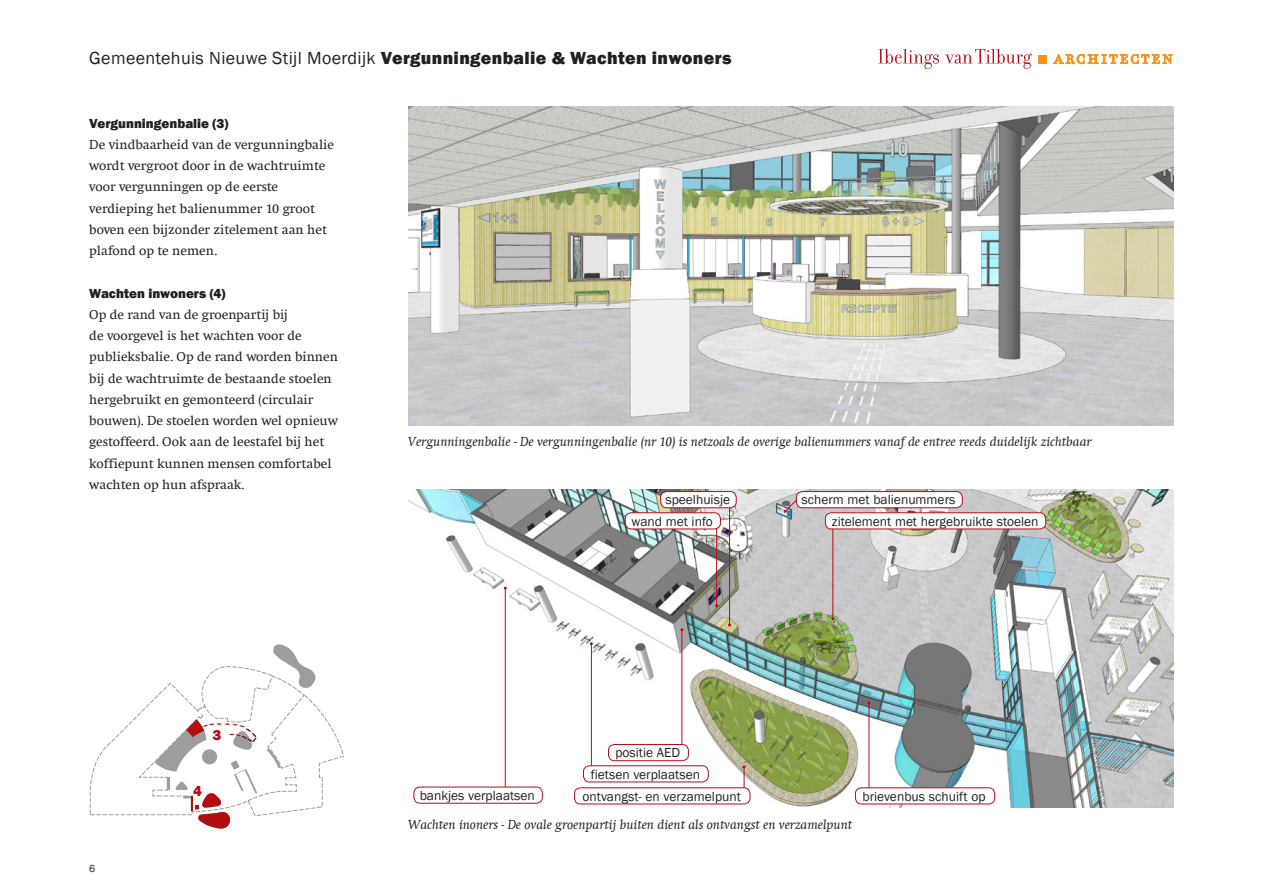
<style>
.page{position:relative;width:1263px;height:893px;background:#fff}
.page>*{position:absolute;margin:0;border:0;box-sizing:border-box;transform-origin:0 0}
.Paginatitel{font:800 18px "Franklin Gothic";letter-spacing:.02em;color:#231f20}
.Aanduiding_nummers{font:800 15px "Franklin Gothic";color:#b50e1a}
.Broodtekst_swift{font:13.5px/21.3px "Swift";color:#231f20}
.Fotobijschrift_swift{font:italic 13.5px "Swift";color:#231f20}
.Aanduiding_teksten{font:13.5px "Franklin Gothic";color:#231f20}
.Tussenkoppen_Frankli{font:800 13.5px "Franklin Gothic";color:#231f20}
.t1{font:10.5px "Franklin Gothic";color:#231f20}
.s1{font-weight:400}
</style>
<div class="page">
<svg style="left:945px;top:49px;width:87px;height:20px"></svg>
<svg style="left:878px;top:49px;width:61px;height:20px"></svg>
<svg style="left:1053px;top:54px;width:119px;height:10px"></svg>
<div style="left:1038px;top:55px;width:9px;height:8px;background:#f7931d"></div>
<svg style="left:90px;top:644px;width:254px;height:185px"></svg>
<img style="left:408px;top:106px;width:766px;height:319px">
<img style="left:408px;top:489px;width:766px;height:319px">
<svg style="left:783px;top:496px;width:17px;height:17px"></svg>
<hr style="left:716px;top:521px;width:1px;height:85px;background:#b50e1a">
<hr style="left:729px;top:502px;width:1px;height:123px;background:#b50e1a">
<hr style="left:832px;top:521px;width:1px;height:98px;background:#b50e1a">
<svg style="left:743px;top:765px;width:3px;height:22px"></svg>
<hr style="left:869px;top:703px;width:1px;height:94px;background:#b50e1a">
<hr style="left:505px;top:588px;width:1px;height:209px;background:#b50e1a">
<hr style="left:591px;top:644px;width:1px;height:130px;background:#b50e1a">
<hr style="left:681px;top:630px;width:1px;height:120px;background:#b50e1a">
<div style="left:796px;top:492px;width:166px;height:16px;background:#fff;border-radius:6px"></div>
<div style="left:796px;top:491px;width:167px;height:17px;border:1px solid #b50e1a;border-radius:6px"></div>
<div style="left:825px;top:513px;width:221px;height:16px;background:#fff;border-radius:6px"></div>
<div style="left:825px;top:512px;width:221px;height:17px;border:1px solid #b50e1a;border-radius:6px"></div>
<div style="left:574px;top:788px;width:176px;height:16px;background:#fff;border-radius:6px"></div>
<div style="left:574px;top:787px;width:176px;height:17px;border:1px solid #b50e1a;border-radius:6px"></div>
<div style="left:855px;top:788px;width:140px;height:16px;background:#fff;border-radius:6px"></div>
<div style="left:855px;top:787px;width:140px;height:17px;border:1px solid #b50e1a;border-radius:6px"></div>
<div style="left:414px;top:787px;width:128px;height:16px;background:#fff;border-radius:6px"></div>
<div style="left:414px;top:787px;width:129px;height:17px;border:1px solid #b50e1a;border-radius:6px"></div>
<div style="left:583px;top:766px;width:125px;height:16px;background:#fff;border-radius:6px"></div>
<div style="left:583px;top:765px;width:126px;height:17px;border:1px solid #b50e1a;border-radius:6px"></div>
<div style="left:608px;top:744px;width:80px;height:17px;background:#fff;border-radius:6px"></div>
<div style="left:608px;top:744px;width:81px;height:17px;border:1px solid #b50e1a;border-radius:6px"></div>
<div style="left:625px;top:513px;width:95px;height:16px;background:#fff;border-radius:6px"></div>
<div style="left:625px;top:512px;width:96px;height:17px;border:1px solid #b50e1a;border-radius:6px"></div>
<div style="left:661px;top:492px;width:75px;height:16px;background:#fff;border-radius:6px"></div>
<div style="left:660px;top:491px;width:76px;height:17px;border:1px solid #b50e1a;border-radius:6px"></div>
<p class="Paginatitel" style="left:89px;top:46px;width:644px"><span class="s1">Gemeentehuis Nieuwe Stijl Moerdijk</span> Vergunningenbalie &amp; Wachten inwoners</p>
<p class="Tussenkoppen_Frankli" style="left:89px;top:114px;width:141px">Vergunningenbalie (3)</p>
<p class="Broodtekst_swift" style="left:89px;top:134px;width:246px">De vindbaarheid van de vergunningbalie wordt vergroot door in de wachtruimte voor vergunningen op de eerste verdieping het balienummer 10 groot boven een bijzonder zitelement aan het plafond op te nemen.</p>
<p class="Tussenkoppen_Frankli" style="left:89px;top:284px;width:138px">Wachten inwoners (4)</p>
<p class="Broodtekst_swift" style="left:89px;top:304px;width:250px">Op de rand van de groenpartij bij<br>de voorgevel is het wachten voor de publieksbalie. Op de rand worden binnen bij de wachtruimte de bestaande stoelen hergebruikt en gemonteerd (circulair bouwen). De stoelen worden wel opnieuw gestoffeerd. Ook aan de leestafel bij het koffiepunt kunnen mensen comfortabel wachten op hun afspraak.</p>
<p class="Fotobijschrift_swift" style="left:408px;top:435px;width:685px">Vergunningenbalie - De vergunningenbalie (nr 10) is netzoals de overige balienummers vanaf de entree reeds duidelijk zichtbaar</p>
<p class="Aanduiding_teksten" style="left:665px;top:491px;width:66px">speelhuisje</p>
<p class="Aanduiding_teksten" style="left:631px;top:513px;width:83px">wand met info</p>
<p class="Aanduiding_teksten" style="left:801px;top:491px;width:155px">scherm met balienummers</p>
<p class="Aanduiding_teksten" style="left:832px;top:513px;width:208px">zitelement met hergebruikte stoelen</p>
<p class="t1" style="left:89px;top:862px;width:8px">6</p>
<p class="Aanduiding_nummers" style="left:212px;top:725px;width:10px">3</p>
<p class="Aanduiding_nummers" style="left:193px;top:781px;width:10px">4</p>
<p class="Aanduiding_teksten" style="left:615px;top:744px;width:66px">positie AED</p>
<p class="Aanduiding_teksten" style="left:591px;top:766px;width:111px">fietsen verplaatsen</p>
<p class="Aanduiding_teksten" style="left:420px;top:787px;width:117px">bankjes verplaatsen</p>
<p class="Aanduiding_teksten" style="left:582px;top:788px;width:160px">ontvangst- en verzamelpunt</p>
<p class="Aanduiding_teksten" style="left:862px;top:788px;width:125px">brievenbus schuift op</p>
<p class="Fotobijschrift_swift" style="left:408px;top:817px;width:445px">Wachten inoners - De ovale groenpartij buiten dient als ontvangst en verzamelpunt</p>
</div>
